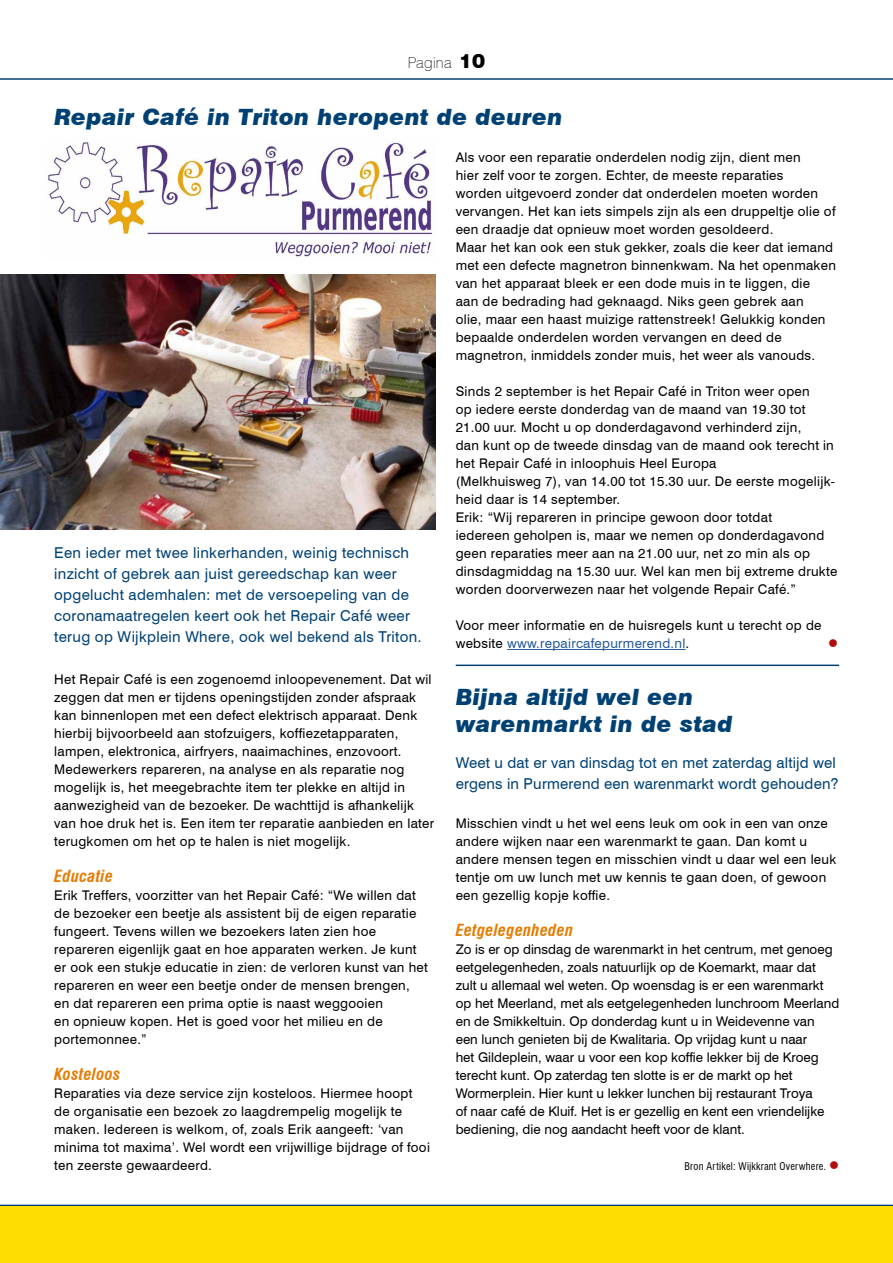
<style>
.page{position:relative;width:893px;height:1263px;background:#fff}
.page>*{position:absolute;margin:0;border:0;box-sizing:border-box;transform-origin:0 0}
.H1__Kop{font:italic 900 22.5px/27px "Swiss 721 BT";letter-spacing:.02em;color:#004174}
.H2__Subkop{font:italic 700 condensed 16.35px "Swiss 721 BT";letter-spacing:.02em;color:#e77b00}
.H__Introtekst{font:15px/21px "Swiss 721 BT";letter-spacing:.02em;color:#004174}
.t1{font:100 15px "Swiss 721 BT";letter-spacing:.02em;color:#000}
.P__Tekst_plat{font:13.35px/18px "Swiss 721 BT";letter-spacing:.02em;color:#000}
.P__Tekst_plat-2{font:13.35px/18px "Swiss 721 BT";color:#000}
.P__Tekst_plat-3{font:13.35px "Wingdings";color:#b20e10}
.P__Tekst_plat-4{font:condensed 10.35px "Swiss 721 BT";letter-spacing:.02em;color:#000}
.s1{font-family:"Swiss 721 BT Black No 2";font-weight:400;font-size:18px}
.s2{color:#275b9b}
.s3{color:#b20e10}
</style>
<div class="page">
<hr style="left:0;top:78px;width:893px;height:2px;background:#004174">
<hr style="left:0;top:1205px;width:893px;height:1px;background:#004174">
<div style="left:0;top:1206px;width:893px;height:57px;background:#fd0"></div>
<hr style="left:507px;top:649px;width:179px;height:1px;background:#275b9b">
<hr style="left:456px;top:665px;width:383px;height:1px;background:#004174">
<img style="left:48px;top:142px;width:384px;height:116px">
<img style="left:0;top:274px;width:436px;height:255px">
<p class="t1" style="left:408px;top:53px;width:79px">Pagina <span class="s1">10</span></p>
<h1 class="H1__Kop" style="left:54px;top:103px;width:510px">Repair Café in Triton heropent de deuren</h1>
<p class="H__Introtekst" style="left:54px;top:542px;width:369px">Een ieder met twee linkerhanden, weinig technisch inzicht of gebrek aan juist gereedschap kan weer opgelucht ademhalen: met de versoepeling van de coronamaatregelen keert ook het Repair Café weer terug op Wijkplein Where, ook wel bekend als Triton.</p>
<p class="P__Tekst_plat" style="left:54px;top:670px;width:381px">Het Repair Café is een zogenoemd inloopevenement. Dat wil zeggen dat men er tijdens openingstijden zonder afspraak kan binnenlopen met een defect elektrisch apparaat. Denk hierbij bijvoorbeeld aan stofzuigers, koffiezetapparaten, lampen, elektronica, airfryers, naaimachines, enzovoort.<br>Medewerkers repareren, na analyse en als reparatie nog mogelijk is, het meegebrachte item ter plekke en altijd in aanwezigheid van de bezoeker. De wachttijd is afhankelijk van hoe druk het is. Een item ter reparatie aanbieden en later terugkomen om het op te halen is niet mogelijk.</p>
<h2 class="H2__Subkop" style="left:54px;top:866px;width:60px">Educatie</h2>
<p class="P__Tekst_plat" style="left:54px;top:886px;width:375px">Erik Treffers, voorzitter van het Repair Café: “We willen dat de bezoeker een beetje als assistent bij de eigen reparatie fungeert. Tevens willen we bezoekers laten zien hoe repareren eigenlijk gaat en hoe apparaten werken. Je kunt er ook een stukje educatie in zien: de verloren kunst van het repareren en weer een beetje onder de mensen brengen, en dat repareren een prima optie is naast weggooien<br>en opnieuw kopen. Het is goed voor het milieu en de portemonnee.”</p>
<h2 class="H2__Subkop" style="left:54px;top:1064px;width:68px">Kosteloos</h2>
<p class="P__Tekst_plat" style="left:54px;top:1084px;width:377px">Reparaties via deze service zijn kosteloos. Hiermee hoopt de organisatie een bezoek zo laagdrempelig mogelijk te maken. Iedereen is welkom, of, zoals Erik aangeeft: ‘van minima tot maxima’. Wel wordt een vrijwillige bijdrage of fooi ten zeerste gewaardeerd.</p>
<p class="P__Tekst_plat" style="left:456px;top:148px;width:382px">Als voor een reparatie onderdelen nodig zijn, dient men<br>hier zelf voor te zorgen. Echter, de meeste reparaties<br>worden uitgevoerd zonder dat onderdelen moeten worden vervangen. Het kan iets simpels zijn als een druppeltje olie of een draadje dat opnieuw moet worden gesoldeerd.<br>Maar het kan ook een stuk gekker, zoals die keer dat iemand met een defecte magnetron binnenkwam. Na het openmaken van het apparaat bleek er een dode muis in te liggen, die aan de bedrading had geknaagd. Niks geen gebrek aan<br>olie, maar een haast muizige rattenstreek! Gelukkig konden bepaalde onderdelen worden vervangen en deed de magnetron, inmiddels zonder muis, het weer als vanouds.</p>
<p class="P__Tekst_plat" style="left:456px;top:382px;width:383px">Sinds 2 september is het Repair Café in Triton weer open<br>op iedere eerste donderdag van de maand van 19.30 tot 21.00 uur. Mocht u op donderdagavond verhinderd zijn,<br>dan kunt op de tweede dinsdag van de maand ook terecht in het Repair Café in inloophuis Heel Europa<br>(Melkhuisweg 7), van 14.00 tot 15.30 uur. De eerste mogelijk&shy;heid daar is 14 september.<br>Erik: “Wij repareren in principe gewoon door totdat<br>iedereen geholpen is, maar we nemen op donderdagavond geen reparaties meer aan na 21.00 uur, net zo min als op dinsdagmiddag na 15.30 uur. Wel kan men bij extreme drukte worden doorverwezen naar het volgende Repair Café.”</p>
<p class="P__Tekst_plat" style="left:456px;top:616px;width:367px">Voor meer informatie en de huisregels kunt u terecht op de website <span class="s2">www.repaircafepurmerend.nl</span>.</p>
<p class="P__Tekst_plat-3" style="left:828px;top:636px;width:11px">●</p>
<h1 class="H1__Kop" style="left:456px;top:683px;width:279px">Bijna altijd wel een warenmarkt in de stad</h1>
<p class="H__Introtekst" style="left:456px;top:752px;width:384px">Weet u dat er van dinsdag tot en met zaterdag altijd wel ergens in Purmerend een warenmarkt wordt gehouden?</p>
<p class="P__Tekst_plat" style="left:456px;top:814px;width:382px">Misschien vindt u het wel eens leuk om ook in een van onze andere wijken naar een warenmarkt te gaan. Dan komt u andere mensen tegen en misschien vindt u daar wel een leuk tentje om uw lunch met uw kennis te gaan doen, of gewoon een gezellig kopje koffie.</p>
<h2 class="H2__Subkop" style="left:456px;top:920px;width:119px">Eetgelegenheden</h2>
<p class="P__Tekst_plat-2" style="left:456px;top:940px;width:385px">Zo is er op dinsdag de warenmarkt in het centrum, met genoeg eetgelegenheden, zoals natuurlijk op de Koemarkt, maar dat zult u allemaal wel weten. Op woensdag is er een warenmarkt op het Meerland, met als eetgelegenheden lunchroom Meerland en de Smikkeltuin. Op donderdag kunt u in Weidevenne van een lunch genieten bij de Kwalitaria. Op vrijdag kunt u naar<br>het Gildeplein, waar u voor een kop koffie lekker bij de Kroeg terecht kunt. Op zaterdag ten slotte is er de markt op het Wormerplein. Hier kunt u lekker lunchen bij restaurant Troya<br>of naar café de Kluif. Het is er gezellig en kent een vriendelijke bediening, die nog aandacht heeft voor de klant.</p>
<p class="P__Tekst_plat-4" style="left:684px;top:1160px;width:156px">Bron Artikel: Wijkkrant Overwhere. <span class="s3">●</span></p>
</div>
